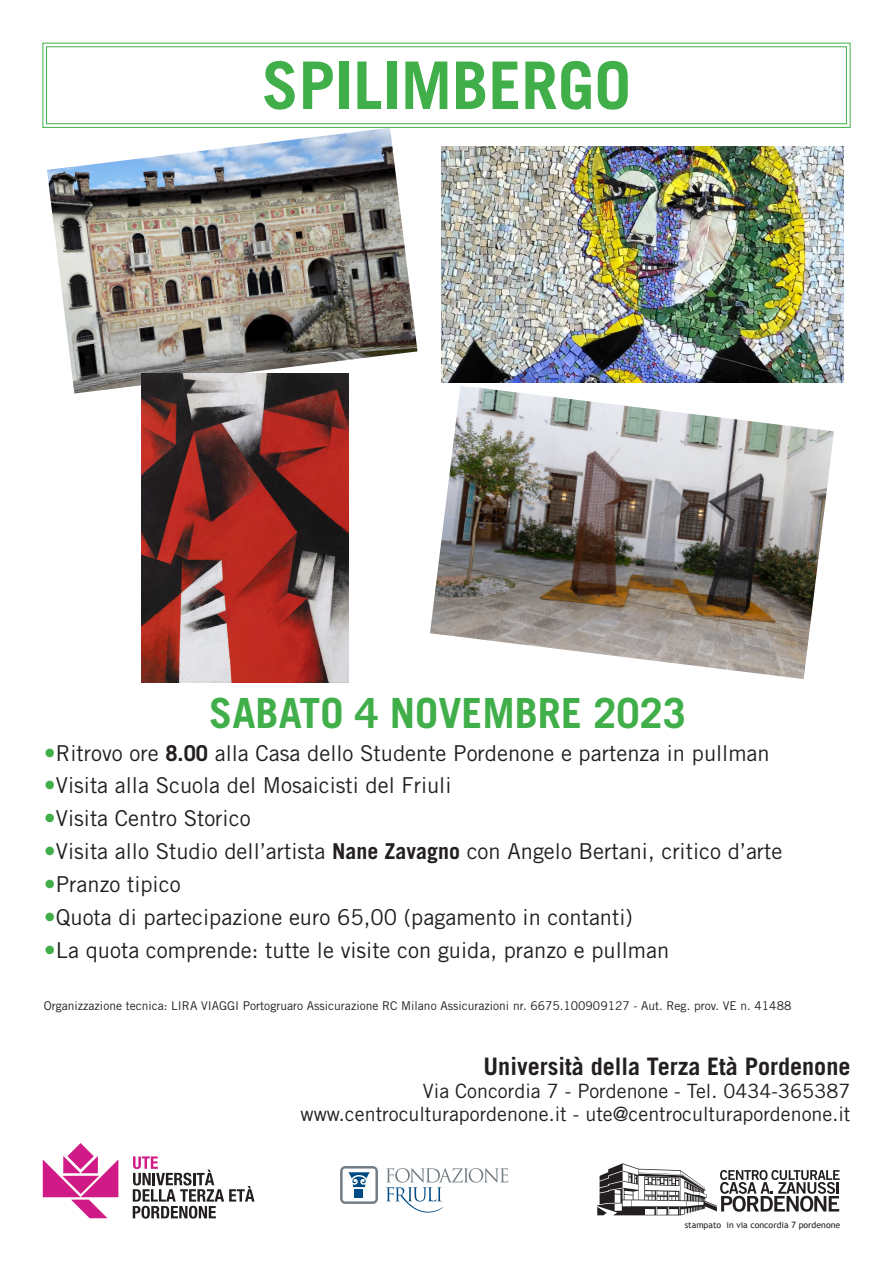
<style>
.page{position:relative;width:893px;height:1263px;background:#fff}
.page>*{position:absolute;margin:0;border:0;box-sizing:border-box;transform-origin:0 0}
.t1{font:700 65.7px "Trade Gothic LT Std";color:#40ae49}
.t2{font:700 41.7px "Trade Gothic LT Std";color:#40ae49}
.t3{font:700 24.15px "Trade Gothic LT Std";color:#231f20}
.t4{font:21.9px "Trade Gothic LT Std";color:#231f20}
.t5{font:19.65px "Trade Gothic LT Std";color:#231f20}
.t6{font:12px "Trade Gothic LT Std";color:#231f20}
.t7{font:8.7px "Trebuchet MS";color:#231f20}
.s1{font-weight:700}
</style>
<div class="page">
<svg style="left:67px;top:1143px;width:27px;height:26px"></svg>
<svg style="left:43px;top:1156px;width:75px;height:62px"></svg>
<svg style="left:133px;top:1156px;width:122px;height:62px"></svg>
<svg style="left:597px;top:1163px;width:243px;height:52px"></svg>
<svg style="left:340px;top:1166px;width:38px;height:38px"></svg>
<div style="left:354px;top:1189px;width:9px;height:9px;background:#004b84"></div>
<svg style="left:386px;top:1168px;width:122px;height:45px"></svg>
<svg style="left:42px;top:42px;width:809px;height:86px"></svg>
<div style="left:46px;top:46px;width:801px;height:78px;border:1px solid #40ae49"></div>
<img style="left:47px;top:128px;width:370px;height:265px">
<img style="left:442px;top:146px;width:402px;height:237px">
<img style="left:141px;top:374px;width:208px;height:309px">
<img style="left:430px;top:386px;width:404px;height:293px">
<p class="t1" style="left:262px;top:45px;width:370px">SPILIMBERGO</p>
<p class="t2" style="left:209px;top:687px;width:478px">SABATO 4 NOVEMBRE 2023</p>
<p class="t4" style="left:56px;top:739px;width:715px">Ritrovo ore <span class="s1">8.00</span> alla Casa dello Studente Pordenone e partenza in pullman</p>
<p class="t4" style="left:56px;top:772px;width:397px">Visita alla Scuola del Mosaicisti del Friuli</p>
<p class="t4" style="left:56px;top:805px;width:196px">Visita Centro Storico</p>
<p class="t4" style="left:56px;top:838px;width:728px">Visita allo Studio dell’artista <span class="s1">Nane Zavagno</span> con Angelo Bertani, critico d’arte</p>
<p class="t4" style="left:56px;top:871px;width:126px">Pranzo tipico</p>
<p class="t4" style="left:56px;top:904px;width:578px">Quota di partecipazione euro 65,00 (pagamento in contanti)</p>
<p class="t4" style="left:56px;top:937px;width:615px">La quota comprende: tutte le visite con guida, pranzo e pullman</p>
<p class="t6" style="left:44px;top:999px;width:749px">Organizzazione tecnica: LIRA VIAGGI Portogruaro Assicurazione RC Milano Assicurazioni nr. 6675.100909127 - Aut. Reg. prov. VE n. 41488</p>
<p class="t3" style="left:484px;top:1051px;width:368px">Università della Terza Età Pordenone</p>
<p class="t5" style="left:423px;top:1079px;width:429px">Via Concordia 7 - Pordenone - Tel. 0434-365387</p>
<p class="t5" style="left:301px;top:1102px;width:551px">www.centroculturapordenone.it - ute@centroculturapordenone.it</p>
<p class="t7" style="left:685px;top:1219px;width:157px">stampato in via concordia 7 pordenone</p>
</div>
